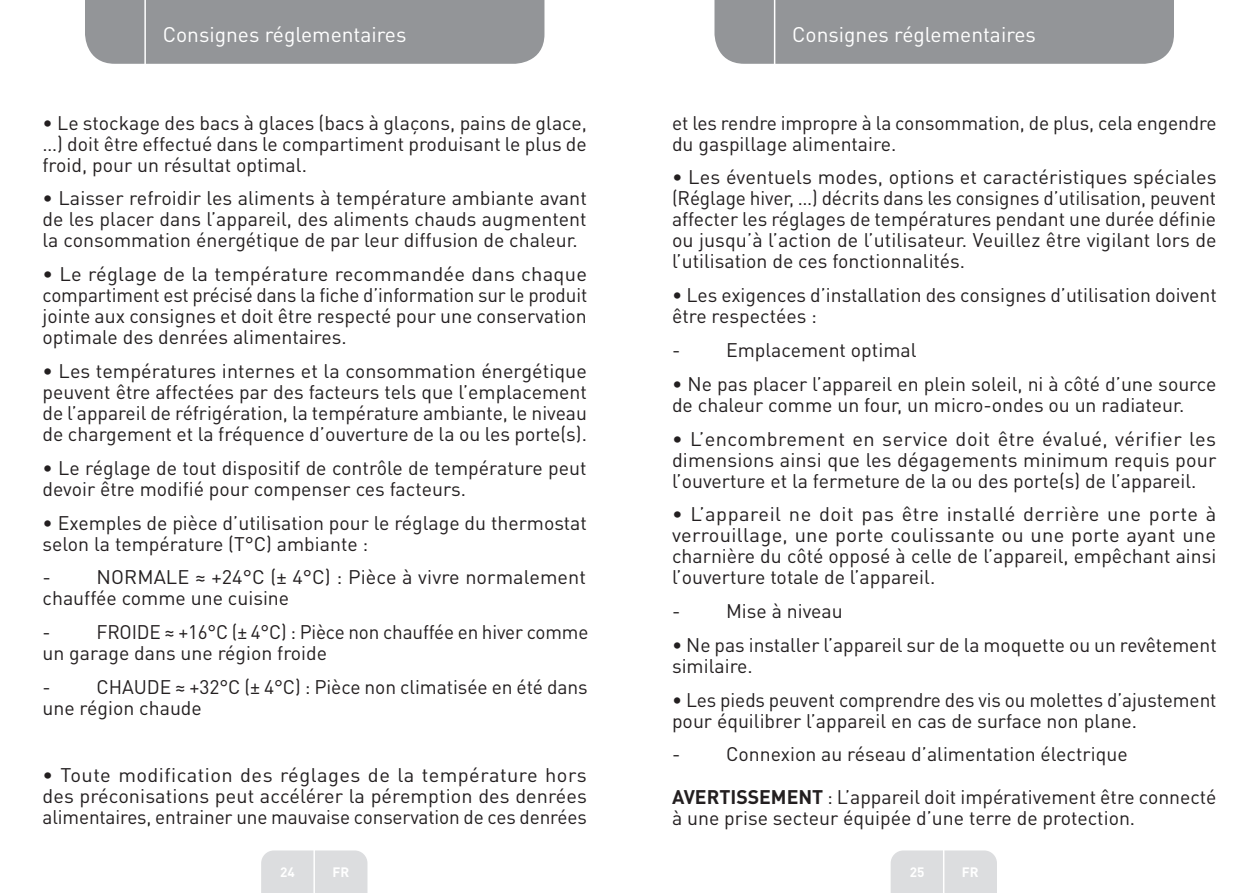
<style>
.page{position:relative;width:1259px;height:893px;background:#fff}
.page>*{position:absolute;margin:0;border:0;box-sizing:border-box;transform-origin:0 0}
.t1{font:21px "DIN Pro";color:#fff}
.Large_Text__3_2_mm{font:19.5px/21px "DIN Pro";color:#231f20}
.t2{font:700 13.5px "DIN Pro";color:#fff}
.s1{font-weight:700}
</style>
<div class="page">
<div style="left:85px;top:0;width:459px;height:64px;background:#939598"></div>
<div style="left:714px;top:0;width:460px;height:64px;background:#939598"></div>
<div style="left:261px;top:850px;width:106px;height:43px;background:#dcdddf"></div>
<div style="left:890px;top:850px;width:107px;height:43px;background:#dcdddf"></div>
<hr style="left:313px;top:833px;width:2px;height:60px;background:#fff">
<hr style="left:943px;top:833px;width:1px;height:60px;background:#fff">
<hr style="left:144px;top:0;width:2px;height:66px;background:#fff">
<hr style="left:774px;top:0;width:1px;height:66px;background:#fff">
<p class="t1" style="left:163px;top:20px;width:245px">Consignes réglementaires</p>
<p class="t1" style="left:792px;top:20px;width:245px">Consignes réglementaires</p>
<p class="Large_Text__3_2_mm" style="left:43px;top:111px;width:546px;text-align:justify">• Le stockage des bacs à glaces (bacs à glaçons, pains de glace, …) doit être effectué dans le compartiment produisant le plus de froid, pour un résultat optimal.</p>
<p class="Large_Text__3_2_mm" style="left:43px;top:187px;width:546px;text-align:justify">• Laisser refroidir les aliments à température ambiante avant de les placer dans l’appareil, des aliments chauds augmentent la consommation énergétique de par leur diffusion de chaleur.</p>
<p class="Large_Text__3_2_mm" style="left:43px;top:263px;width:546px;text-align:justify">• Le réglage de la température recommandée dans chaque compartiment est précisé dans la fiche d’information sur le produit jointe aux consignes et doit être respecté pour une conservation optimale des denrées alimentaires.</p>
<p class="Large_Text__3_2_mm" style="left:43px;top:360px;width:546px;text-align:justify">• Les températures internes et la consommation énergétique peuvent être affectées par des facteurs tels que l’emplacement de l’appareil de réfrigération, la température ambiante, le niveau de chargement et la fréquence d’ouverture de la ou les porte(s).</p>
<p class="Large_Text__3_2_mm" style="left:43px;top:456px;width:545px">• Le réglage de tout dispositif de contrôle de température peut devoir être modifié pour compenser ces facteurs.</p>
<p class="Large_Text__3_2_mm" style="left:43px;top:511px;width:546px">• Exemples de pièce d’utilisation pour le réglage du thermostat selon la température (T°C) ambiante :</p>
<p class="Large_Text__3_2_mm" style="left:43px;top:566px;width:545px">- NORMALE ≈ +24°C (± 4°C) : Pièce à vivre normalement chauffée comme une cuisine</p>
<p class="Large_Text__3_2_mm" style="left:43px;top:621px;width:547px">- FROIDE ≈ +16°C (± 4°C) : Pièce non chauffée en hiver comme un garage dans une région froide</p>
<p class="Large_Text__3_2_mm" style="left:43px;top:675px;width:547px">- CHAUDE ≈ +32°C (± 4°C) : Pièce non climatisée en été dans une région chaude</p>
<p class="Large_Text__3_2_mm" style="left:43px;top:764px;width:546px;text-align:justify">• Toute modification des réglages de la température hors des préconisations peut accélérer la péremption des denrées alimentaires, entrainer une mauvaise conservation de ces denrées</p>
<p class="Large_Text__3_2_mm" style="left:672px;top:111px;width:546px">et les rendre impropre à la consommation, de plus, cela engendre du gaspillage alimentaire.</p>
<p class="Large_Text__3_2_mm" style="left:672px;top:166px;width:546px;text-align:justify">• Les éventuels modes, options et caractéristiques spéciales (Réglage hiver, …) décrits dans les consignes d’utilisation, peuvent affecter les réglages de températures pendant une durée définie ou jusqu’à l’action de l’utilisateur. Veuillez être vigilant lors de l’utilisation de ces fonctionnalités.</p>
<p class="Large_Text__3_2_mm" style="left:672px;top:284px;width:546px">• Les exigences d’installation des consignes d’utilisation doivent être respectées :</p>
<p class="Large_Text__3_2_mm" style="left:672px;top:339px;width:246px">- Emplacement optimal</p>
<p class="Large_Text__3_2_mm" style="left:672px;top:372px;width:546px">• Ne pas placer l’appareil en plein soleil, ni à côté d’une source de chaleur comme un four, un micro-ondes ou un radiateur.</p>
<p class="Large_Text__3_2_mm" style="left:672px;top:427px;width:546px;text-align:justify">• L’encombrement en service doit être évalué, vérifier les dimensions ainsi que les dégagements minimum requis pour l’ouverture et la fermeture de la ou des porte(s) de l’appareil.</p>
<p class="Large_Text__3_2_mm" style="left:672px;top:503px;width:546px;text-align:justify">• L’appareil ne doit pas être installé derrière une porte à verrouillage, une porte coulissante ou une porte ayant une charnière du côté opposé à celle de l’appareil, empêchant ainsi l’ouverture totale de l’appareil.</p>
<p class="Large_Text__3_2_mm" style="left:672px;top:600px;width:172px">- Mise à niveau</p>
<p class="Large_Text__3_2_mm" style="left:672px;top:633px;width:546px">• Ne pas installer l’appareil sur de la moquette ou un revêtement similaire.</p>
<p class="Large_Text__3_2_mm" style="left:672px;top:688px;width:546px">• Les pieds peuvent comprendre des vis ou molettes d’ajustement pour équilibrer l’appareil en cas de surface non plane.</p>
<p class="Large_Text__3_2_mm" style="left:672px;top:743px;width:457px">- Connexion au réseau d’alimentation électrique</p>
<p class="Large_Text__3_2_mm" style="left:672px;top:785px;width:546px"><span class="s1">AVERTISSEMENT</span> : L’appareil doit impérativement être connecté à une prise secteur équipée d’une terre de protection.</p>
<p class="t2" style="left:280px;top:863px;width:16px">24</p>
<p class="t2" style="left:332px;top:863px;width:18px">FR</p>
<p class="t2" style="left:909px;top:863px;width:16px">25</p>
<p class="t2" style="left:962px;top:863px;width:18px">FR</p>
</div>
